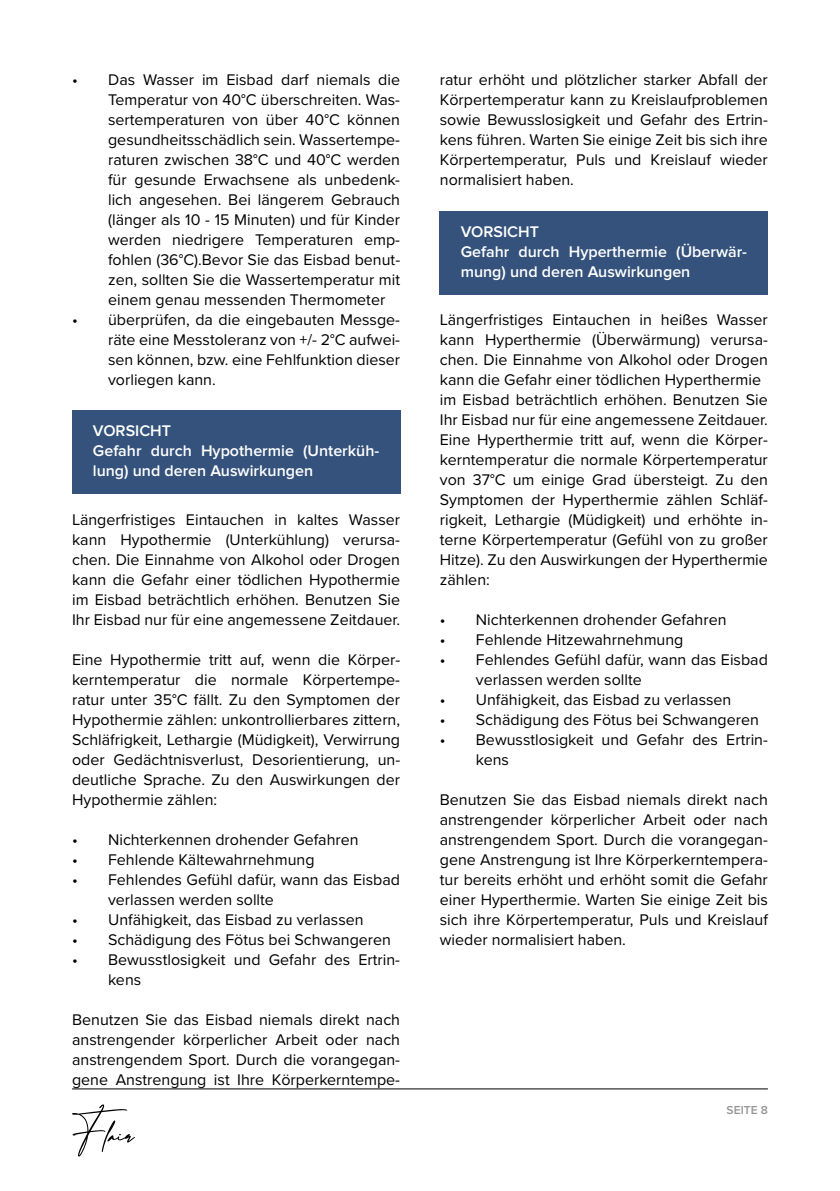
<style>
.page{position:relative;width:840px;height:1191px;background:#fff}
.page>*{position:absolute;margin:0;border:0;box-sizing:border-box;transform-origin:0 0}
.t1{font:16px/20px "Proxima Nova";color:#000;text-align:justify}
.t2{font:600 16px/20px "Proxima Nova";color:#fff}
.t3{font:600 12px "Proxima Nova";color:#969696}
</style>
<div class="page">
<hr style="left:72px;top:1088px;width:695px;height:1px;background:#000">
<svg style="left:72px;top:1104px;width:63px;height:52px"></svg>
<div style="left:72px;top:410px;width:328px;height:83px;background:#34527b"></div>
<div style="left:439px;top:211px;width:328px;height:84px;background:#34527b"></div>
<p class="t1" style="left:108px;top:69px;width:293px;text-indent:-36px">• Das Wasser im Eisbad darf niemals die Temperatur von 40°C überschreiten. Was&shy;sertemperaturen von über 40°C können gesundheitsschädlich sein. Wassertempe&shy;raturen zwischen 38°C und 40°C werden für gesunde Erwachsene als unbedenk&shy;lich angesehen. Bei längerem Gebrauch (länger als 10 - 15 Minuten) und für Kinder werden niedrigere Temperaturen emp&shy;fohlen (36°C).Bevor Sie das Eisbad benut&shy;zen, sollten Sie die Wassertemperatur mit einem genau messenden Thermometer</p>
<p class="t1" style="left:108px;top:309px;width:293px;text-indent:-36px">• überprüfen, da die eingebauten Messge&shy;räte eine Messtoleranz von +/- 2°C aufwei&shy;sen können, bzw. eine Fehlfunktion dieser vorliegen kann.</p>
<p class="t2" style="left:93px;top:421px;width:287px">VORSICHT<br>Gefahr durch Hypothermie (Unterküh&shy;lung) und deren Auswirkungen</p>
<p class="t1" style="left:72px;top:509px;width:329px">Längerfristiges Eintauchen in kaltes Wasser kann Hypothermie (Unterkühlung) verursa&shy;chen. Die Einnahme von Alkohol oder Drogen kann die Gefahr einer tödlichen Hypothermie im Eisbad beträchtlich erhöhen. Benutzen Sie Ihr Eisbad nur für eine angemessene Zeitdauer.</p>
<p class="t1" style="left:72px;top:649px;width:329px">Eine Hypothermie tritt auf, wenn die Körper&shy;kerntemperatur die normale Körpertempe&shy;ratur unter 35°C fällt. Zu den Symptomen der Hypothermie zählen: unkontrollierbares zittern, Schläfrigkeit, Lethargie (Müdigkeit), Verwirrung oder Gedächtnisverlust, Desorientierung, un&shy;deutliche Sprache. Zu den Auswirkungen der Hypothermie zählen:</p>
<p class="t1" style="left:72px;top:829px;width:288px">• Nichterkennen drohender Gefahren</p>
<p class="t1" style="left:72px;top:849px;width:244px">• Fehlende Kältewahrnehmung</p>
<p class="t1" style="left:108px;top:869px;width:293px;text-indent:-36px">• Fehlendes Gefühl dafür, wann das Eisbad verlassen werden sollte</p>
<p class="t1" style="left:72px;top:909px;width:293px">• Unfähigkeit, das Eisbad zu verlassen</p>
<p class="t1" style="left:72px;top:929px;width:320px">• Schädigung des Fötus bei Schwangeren</p>
<p class="t1" style="left:108px;top:949px;width:293px;text-indent:-36px">• Bewusstlosigkeit und Gefahr des Ertrin&shy;kens</p>
<p class="t1" style="left:72px;top:1009px;width:329px">Benutzen Sie das Eisbad niemals direkt nach anstrengender körperlicher Arbeit oder nach anstrengendem Sport. Durch die vorangegan&shy;gene Anstrengung ist Ihre Körperkerntempe-</p>
<p class="t1" style="left:439px;top:69px;width:329px">ratur erhöht und plötzlicher starker Abfall der Körpertemperatur kann zu Kreislaufproblemen sowie Bewusslosigkeit und Gefahr des Ertrin&shy;kens führen. Warten Sie einige Zeit bis sich ihre Körpertemperatur, Puls und Kreislauf wieder normalisiert haben.</p>
<p class="t2" style="left:460px;top:222px;width:288px">VORSICHT<br>Gefahr durch Hyperthermie (Überwär&shy;mung) und deren Auswirkungen</p>
<p class="t1" style="left:439px;top:309px;width:329px;text-align:left">Längerfristiges Eintauchen in heißes Wasser kann Hyperthermie (Überwärmung) verursa&shy;chen. Die Einnahme von Alkohol oder Drogen kann die Gefahr einer tödlichen Hyperthermie im Eisbad beträchtlich erhöhen. Benutzen Sie Ihr Eisbad nur für eine angemessene Zeitdauer.<br>Eine Hyperthermie tritt auf, wenn die Körper&shy;kerntemperatur die normale Körpertemperatur von 37°C um einige Grad übersteigt. Zu den Symptomen der Hyperthermie zählen Schläf&shy;rigkeit, Lethargie (Müdigkeit) und erhöhte in&shy;terne Körpertemperatur (Gefühl von zu großer Hitze). Zu den Auswirkungen der Hyperthermie zählen:</p>
<p class="t1" style="left:439px;top:609px;width:288px">• Nichterkennen drohender Gefahren</p>
<p class="t1" style="left:439px;top:629px;width:245px">• Fehlende Hitzewahrnehmung</p>
<p class="t1" style="left:475px;top:649px;width:293px;text-indent:-36px">• Fehlendes Gefühl dafür, wann das Eisbad verlassen werden sollte</p>
<p class="t1" style="left:439px;top:689px;width:293px">• Unfähigkeit, das Eisbad zu verlassen</p>
<p class="t1" style="left:439px;top:709px;width:320px">• Schädigung des Fötus bei Schwangeren</p>
<p class="t1" style="left:475px;top:729px;width:293px;text-indent:-36px">• Bewusstlosigkeit und Gefahr des Ertrin&shy;kens</p>
<p class="t1" style="left:439px;top:789px;width:329px">Benutzen Sie das Eisbad niemals direkt nach anstrengender körperlicher Arbeit oder nach anstrengendem Sport. Durch die vorangegan&shy;gene Anstrengung ist Ihre Körperkerntempera&shy;tur bereits erhöht und erhöht somit die Gefahr einer Hyperthermie. Warten Sie einige Zeit bis sich ihre Körpertemperatur, Puls und Kreislauf wieder normalisiert haben.</p>
<p class="t3" style="left:726px;top:1104px;width:43px">SEITE 8</p>
</div>
